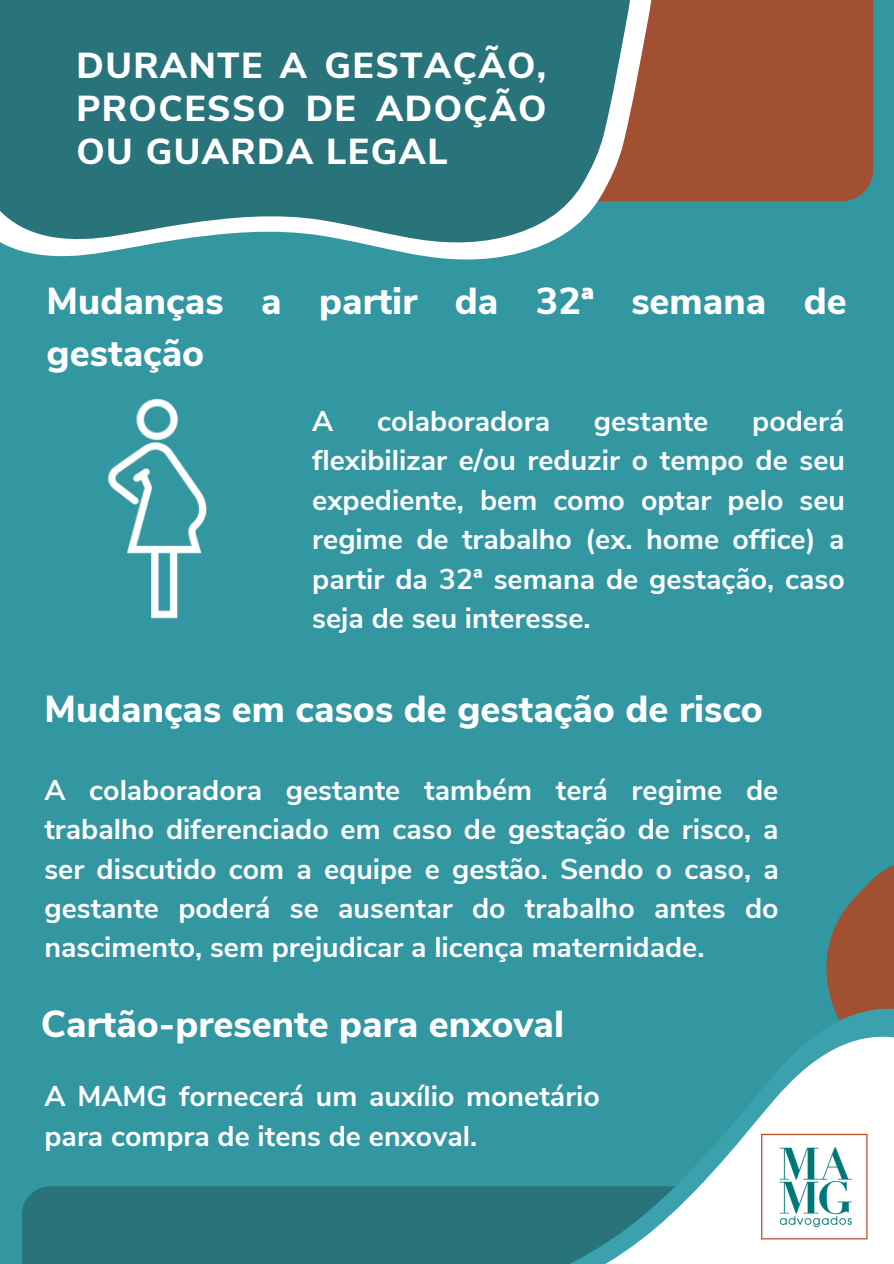
<style>
.page{position:relative;width:894px;height:1264px;background:#fff}
.page>*{position:absolute;margin:0;border:0;box-sizing:border-box;transform-origin:0 0}
.t1{font:800 37.5px/51.8px "Nunito Sans";color:#fefefe}
.t2{font:800 36px/42.8px "Nunito Sans";letter-spacing:.04em;color:#fff;text-align:justify}
.t3{font:700 28.5px/39.5px "Nunito Sans";color:#fff;text-align:justify}
</style>
<div class="page">
<div style="left:0;top:0;width:893px;height:1263px;background:#3397a2"></div>
<div style="left:754px;top:0;width:119px;height:201px;background:#a15032"></div>
<div style="left:726px;top:0;width:28px;height:202px;background:#a15032"></div>
<svg style="left:0;top:0;width:726px;height:260px;background:#467d81"></svg>
<div style="left:22px;top:1186px;width:259px;height:77px;background:#29737b"></div>
<svg style="left:827px;top:865px;width:66px;height:88px;fill:#a15032"></svg>
<svg style="left:281px;top:953px;width:612px;height:310px"></svg>
<svg style="left:312px;top:984px;width:581px;height:279px"></svg>
<img style="left:754px;top:1127px;width:118px;height:118px">
<img style="left:107px;top:398px;width:100px;height:221px">
<p class="t2" style="left:76px;top:45px;width:471px">DURANTE A GESTAÇÃO, PROCESSO DE ADOÇÃO OU GUARDA LEGAL</p>
<h1 class="t1" style="left:47px;top:276px;width:801px">Mudanças a partir da 32ª semana de gestação</h1>
<p class="t3" style="left:312px;top:402px;width:23px">A</p>
<p class="t3" style="left:377px;top:402px;width:174px">colaboradora</p>
<p class="t3" style="left:593px;top:402px;width:116px">gestante</p>
<p class="t3" style="left:312px;top:402px;width:534px;text-indent:440px">poderá flexibilizar e/ou reduzir o tempo de seu expediente, bem como optar pelo seu regime de trabalho (ex. home office) a partir da 32ª semana de gestação, caso seja de seu interesse.</p>
<h1 class="t1" style="left:44px;top:684px;width:719px">Mudanças em casos de gestação de risco</h1>
<p class="t3" style="left:44px;top:770px;width:735px">A colaboradora gestante também terá regime de trabalho diferenciado em caso de gestação de risco, a ser discutido com a equipe e gestão. Sendo o caso, a gestante poderá se ausentar do trabalho antes do nascimento, sem prejudicar a licença maternidade.</p>
<h1 class="t1" style="left:41px;top:998px;width:524px">Cartão-presente para enxoval</h1>
<p class="t3" style="left:44px;top:1077px;width:557px">A MAMG fornecerá um auxílio monetário para compra de itens de enxoval.</p>
</div>
